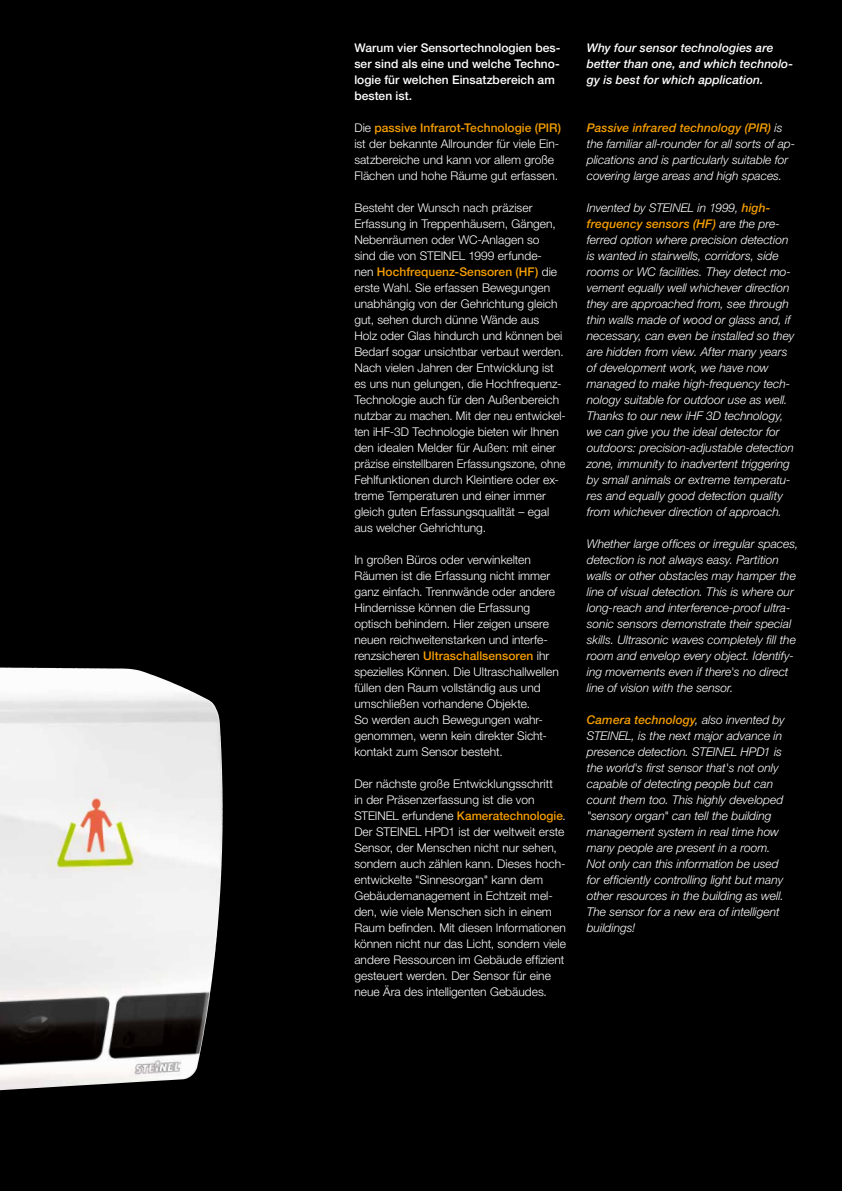
<style>
.page{position:relative;width:842px;height:1191px;background:#000}
.page>*{position:absolute;margin:0;border:0;box-sizing:border-box;transform-origin:0 0}
.t1{font:300 12px/16px "Helvetica Neue LT";color:#fff}
.t2{font:italic 300 12px/16px "Helvetica Neue LT";color:#fff}
.t3{font:500 12px/16px "Helvetica Neue LT";color:#fff}
.t4{font:italic 500 12px/16px "Helvetica Neue LT";letter-spacing:.005em;color:#fff}
.s1{font-weight:500;color:#f59e00}
</style>
<div class="page">
<img style="left:0;top:668px;width:223px;height:422px">
<p class="t3" style="left:354px;top:39px;width:208px">Warum vier Sensortechnologien bes&shy;ser sind als eine und welche Techno&shy;logie für welchen Einsatzbereich am besten ist.</p>
<p class="t1" style="left:354px;top:119px;width:208px">Die <span class="s1">passive Infrarot-Technologie (PIR) </span>ist der bekannte Allrounder für viele Ein&shy;satzbereiche und kann vor allem große Flächen und hohe Räume gut erfassen.</p>
<p class="t1" style="left:354px;top:199px;width:213px">Besteht der Wunsch nach präziser Erfassung in Treppenhäusern, Gängen, Nebenräumen oder WC-Anlagen so<br>sind die von STEINEL 1999 erfunde-<br>nen <span class="s1">Hochfrequenz-Sensoren (HF)</span> die erste Wahl. Sie erfassen Bewegungen unabhängig von der Gehrichtung gleich gut, sehen durch dünne Wände aus<br>Holz oder Glas hindurch und können bei Bedarf sogar unsichtbar verbaut werden.<br>Nach vielen Jahren der Entwicklung ist es uns nun gelungen, die Hochfrequenz-Technologie auch für den Außenbereich nutzbar zu machen. Mit der neu entwickel&shy;ten iHF-3D Technologie bieten wir Ihnen den idealen Melder für Außen: mit einer präzise einstellbaren Erfassungszone, ohne Fehlfunktionen durch Kleintiere oder ex&shy;treme Temperaturen und einer immer gleich guten Erfassungsqualität – egal aus welcher Gehrichtung.</p>
<p class="t1" style="left:354px;top:551px;width:206px">In großen Büros oder verwinkelten Räumen ist die Erfassung nicht immer ganz einfach. Trennwände oder andere Hindernisse können die Erfassung optisch behindern. Hier zeigen unsere neuen reichweitenstarken und interfe&shy;renzsicheren <span class="s1">Ultraschallsensoren</span> ihr spezielles Können. Die Ultraschallwellen füllen den Raum vollständig aus und umschließen vorhandene Objekte.<br>So werden auch Bewegungen wahr&shy;genommen, wenn kein direkter Sicht&shy;kontakt zum Sensor besteht.</p>
<p class="t1" style="left:354px;top:775px;width:213px">Der nächste große Entwicklungsschritt<br>in der Präsenzerfassung ist die von STEINEL erfundene <span class="s1">Kameratechnologie</span>.<br>Der STEINEL HPD1 ist der weltweit erste Sensor, der Menschen nicht nur sehen, sondern auch zählen kann. Dieses hoch&shy;entwickelte "Sinnesorgan" kann dem Gebäudemanagement in Echtzeit mel&shy;den, wie viele Menschen sich in einem Raum befinden. Mit diesen Informationen können nicht nur das Licht, sondern viele andere Ressourcen im Gebäude effizient gesteuert werden. Der Sensor für eine neue Ära des intelligenten Gebäudes.</p>
<p class="t4" style="left:587px;top:39px;width:208px">Why four sensor technologies are better than one, and which technolo&shy;gy is best for which application.</p>
<p class="t2" style="left:587px;top:119px;width:210px"><span class="s1">Passive infrared technology (PIR)</span> is the familiar all-rounder for all sorts of ap&shy;plications and is particularly suitable for covering large areas and high spaces.</p>
<p class="t2" style="left:587px;top:199px;width:209px">Invented by STEINEL in 1999, <span class="s1">high&shy;frequency sensors (HF)</span> are the pre&shy;ferred option where precision detection is wanted in stairwells, corridors, side rooms or WC facilities. They detect mo&shy;vement equally well whichever direction they are approached from, see through thin walls made of wood or glass and, if necessary, can even be installed so they are hidden from view. After many years of development work, we have now managed to make high-frequency tech&shy;nology suitable for outdoor use as well.<br>Thanks to our new iHF 3D technology, we can give you the ideal detector for outdoors: precision-adjustable detection zone, immunity to inadvertent triggering by small animals or extreme temperatu&shy;res and equally good detection quality from whichever direction of approach.</p>
<p class="t2" style="left:587px;top:535px;width:213px">Whether large offices or irregular spaces, detection is not always easy. Partition walls or other obstacles may hamper the line of visual detection. This is where our long-reach and interference-proof ultra&shy;sonic sensors demonstrate their special skills. Ultrasonic waves completely fill the room and envelop every object. Identify&shy;ing movements even if there's no direct line of vision with the sensor.</p>
<p class="t2" style="left:587px;top:711px;width:199px"><span class="s1">Camera technology</span>, also invented by STEINEL, is the next major advance in presence detection. STEINEL HPD1 is the world's first sensor that's not only capable of detecting people but can count them too. This highly developed "sensory organ" can tell the building management system in real time how many people are present in a room.<br>Not only can this information be used for efficiently controlling light but many other resources in the building as well.<br>The sensor for a new era of intelligent buildings!</p>
</div>
